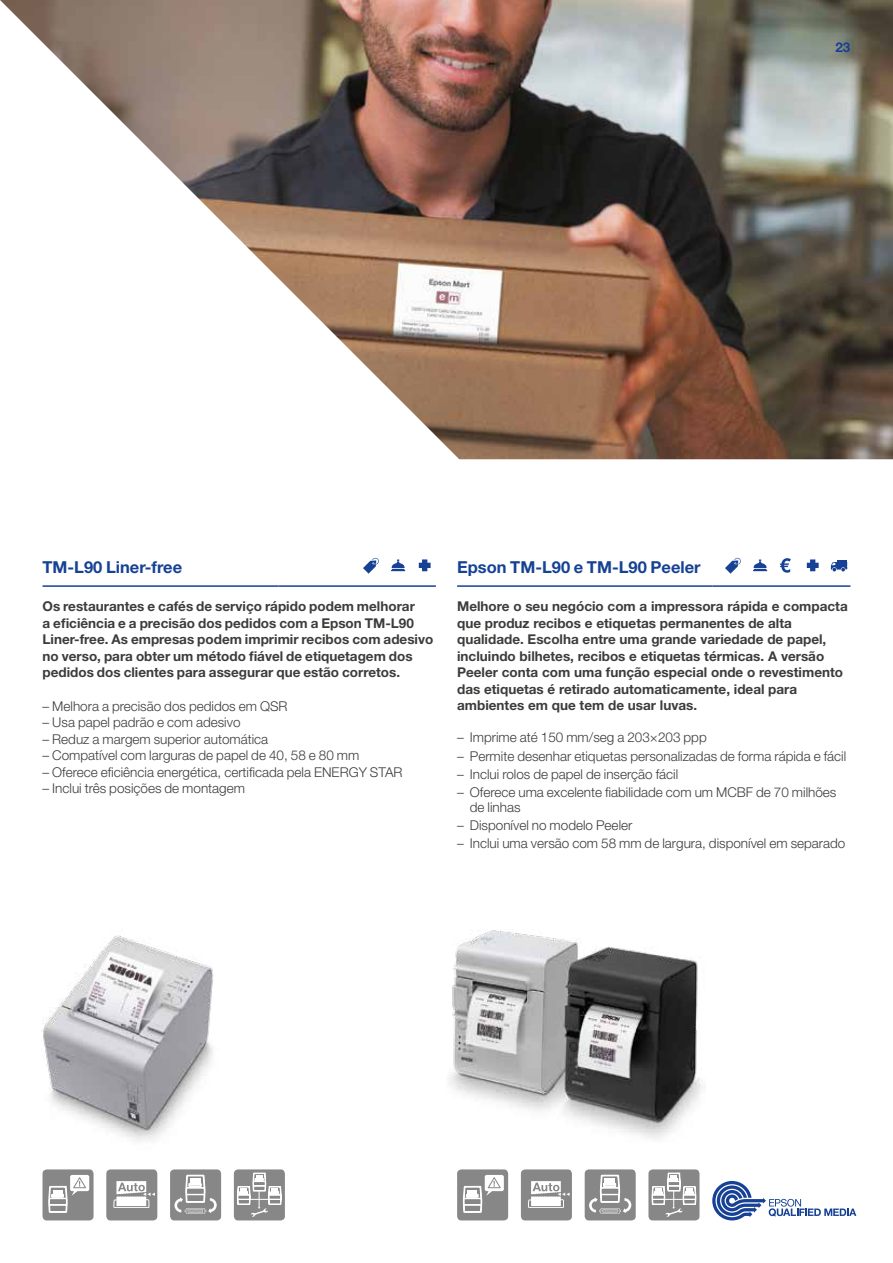
<style>
.page{position:relative;width:893px;height:1263px;background:#fff}
.page>*{position:absolute;margin:0;border:0;box-sizing:border-box;transform-origin:0 0}
.t1{font:700 16.5px "Helvetica Neue LT Pro";color:#164194}
.t2{font:700 13.5px/16.5px "Helvetica Neue LT Pro";color:#3c3c3b}
.t3{font:300 13.5px/15px "Helvetica Neue LT Pro";color:#3c3c3b}
.t4{font:700 13.5px "Helvetica Neue LT Pro";color:#164194}
</style>
<div class="page">
<svg style="left:712px;top:1181px;width:144px;height:39px"></svg>
<div style="left:457px;top:1169px;width:51px;height:51px;background:#878787;border-radius:4px"></div>
<svg style="left:463px;top:1175px;width:41px;height:38px"></svg>
<div style="left:521px;top:1169px;width:51px;height:51px;background:#878787;border-radius:4px"></div>
<svg style="left:528px;top:1181px;width:42px;height:27px"></svg>
<div style="left:585px;top:1169px;width:51px;height:51px;background:#878787;border-radius:4px"></div>
<svg style="left:589px;top:1169px;width:42px;height:45px"></svg>
<div style="left:648px;top:1169px;width:51px;height:51px;background:#878787;border-radius:4px"></div>
<svg style="left:652px;top:1169px;width:44px;height:48px"></svg>
<img style="left:42px;top:935px;width:171px;height:206px">
<img style="left:449px;top:930px;width:254px;height:208px">
<div style="left:43px;top:1169px;width:51px;height:51px;background:#878787;border-radius:4px"></div>
<svg style="left:48px;top:1175px;width:41px;height:38px"></svg>
<div style="left:106px;top:1169px;width:51px;height:51px;background:#878787;border-radius:4px"></div>
<svg style="left:113px;top:1181px;width:42px;height:27px"></svg>
<div style="left:170px;top:1169px;width:51px;height:51px;background:#878787;border-radius:4px"></div>
<svg style="left:174px;top:1169px;width:43px;height:45px"></svg>
<div style="left:234px;top:1169px;width:51px;height:51px;background:#878787;border-radius:4px"></div>
<svg style="left:237px;top:1169px;width:45px;height:48px"></svg>
<img style="left:0;top:0;width:893px;height:459px">
<hr style="left:457px;top:585px;width:255px;height:2px;background:#164194">
<hr style="left:712px;top:585px;width:138px;height:2px;background:#164194">
<hr style="left:43px;top:585px;width:236px;height:2px;background:#164194">
<hr style="left:279px;top:585px;width:157px;height:2px;background:#164194">
<svg style="left:419px;top:559px;width:12px;height:12px"></svg>
<svg style="left:391px;top:559px;width:14px;height:12px"></svg>
<svg style="left:363px;top:558px;width:16px;height:16px"></svg>
<div style="left:838px;top:560px;width:9px;height:6px;background:#164194"></div>
<svg style="left:831px;top:562px;width:16px;height:9px"></svg>
<svg style="left:807px;top:559px;width:12px;height:12px"></svg>
<svg style="left:753px;top:559px;width:14px;height:12px"></svg>
<svg style="left:725px;top:558px;width:16px;height:16px"></svg>
<svg style="left:780px;top:558px;width:11px;height:15px"></svg>
<p class="t4" style="left:835px;top:39px;width:17px">23</p>
<p class="t1" style="left:43px;top:557px;width:141px">TM-L90 Liner-free</p>
<p class="t1" style="left:457px;top:557px;width:245px">Epson TM-L90 e TM-L90 Peeler</p>
<p class="t2" style="left:43px;top:598px;width:392px">Os restaurantes e cafés de serviço rápido podem melhorar<br>a eficiência e a precisão dos pedidos com a Epson TM-L90<br>Liner-free. As empresas podem imprimir recibos com adesivo no verso, para obter um método fiável de etiquetagem dos pedidos dos clientes para assegurar que estão corretos.</p>
<p class="t3" style="left:43px;top:698px;width:247px">– Melhora a precisão dos pedidos em QSR</p>
<p class="t3" style="left:43px;top:715px;width:200px">– Usa papel padrão e com adesivo</p>
<p class="t3" style="left:43px;top:731px;width:227px">– Reduz a margem superior automática</p>
<p class="t3" style="left:43px;top:748px;width:318px">– Compatível com larguras de papel de 40, 58 e 80 mm</p>
<p class="t3" style="left:43px;top:764px;width:361px">– Oferece eficiência energética, certificada pela ENERGY STAR</p>
<p class="t3" style="left:43px;top:781px;width:204px">– Inclui três posições de montagem</p>
<p class="t2" style="left:457px;top:598px;width:392px">Melhore o seu negócio com a impressora rápida e compacta que produz recibos e etiquetas permanentes de alta qualidade. Escolha entre uma grande variedade de papel, incluindo bilhetes, recibos e etiquetas térmicas. A versão Peeler conta com uma função especial onde o revestimento das etiquetas é retirado automaticamente, ideal para ambientes em que tem de usar luvas.</p>
<p class="t3" style="left:457px;top:730px;width:251px">– Imprime até 150 mm/seg a 203×203 ppp</p>
<p class="t3" style="left:457px;top:748px;width:391px">– Permite desenhar etiquetas personalizadas de forma rápida e fácil</p>
<p class="t3" style="left:457px;top:766px;width:223px">– Inclui rolos de papel de inserção fácil</p>
<p class="t3" style="left:470px;top:784px;width:368px;text-indent:-13px">– Oferece uma excelente fiabilidade com um MCBF de 70 milhões de linhas</p>
<p class="t3" style="left:457px;top:817px;width:177px">– Disponível no modelo Peeler</p>
<p class="t3" style="left:457px;top:836px;width:390px">– Inclui uma versão com 58 mm de largura, disponível em separado</p>
</div>
